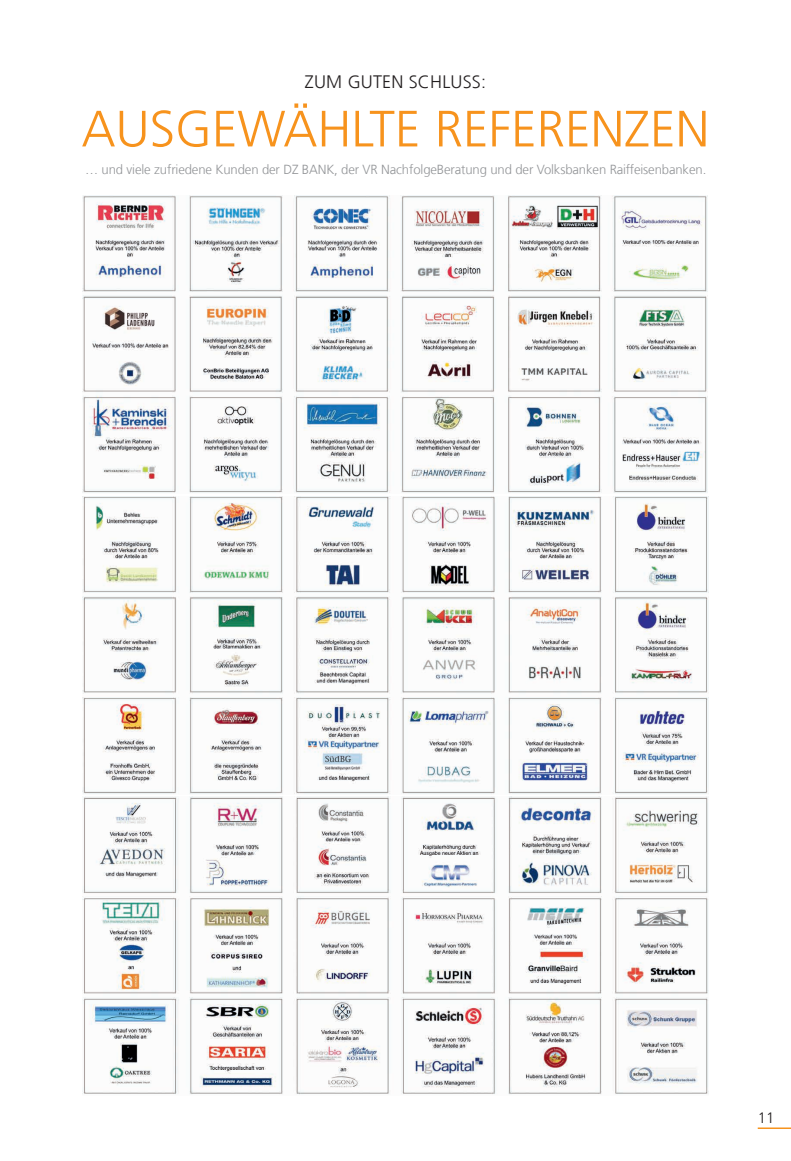
<style>
.page{position:relative;width:791px;height:1161px;background:#fff}
.page>*{position:absolute;margin:0;border:0;box-sizing:border-box;transform-origin:0 0}
.t1{font:300 51px "Frutiger DZPB";color:#f7931d}
.t2{font:300 18px "Frutiger DZPB";letter-spacing:.01em;color:#231f20}
.t3{font:300 15px "Frutiger DZPB";color:#231f20}
.t4{font:300 13.2px "Frutiger DZPB";letter-spacing:-.01em;color:#939598}
</style>
<div class="page">
<hr style="left:758px;top:1127px;width:33px;height:2px;background:#f7931d">
<img style="left:83px;top:195px;width:624px;height:298px">
<img style="left:83px;top:496px;width:625px;height:298px">
<img style="left:83px;top:797px;width:625px;height:298px">
<h2 class="t2" style="left:305px;top:71px;width:183px">ZUM GUTEN SCHLUSS:</h2>
<h1 class="t1" style="left:82px;top:99px;width:629px">AUSGEWÄHLTE REFERENZEN</h1>
<p class="t4" style="left:85px;top:161px;width:623px">… und viele zufriedene Kunden der DZ BANK, der VR NachfolgeBeratung und der Volksbanken Raiffeisenbanken.</p>
<p class="t3" style="left:758px;top:1109px;width:18px">11</p>
</div>
